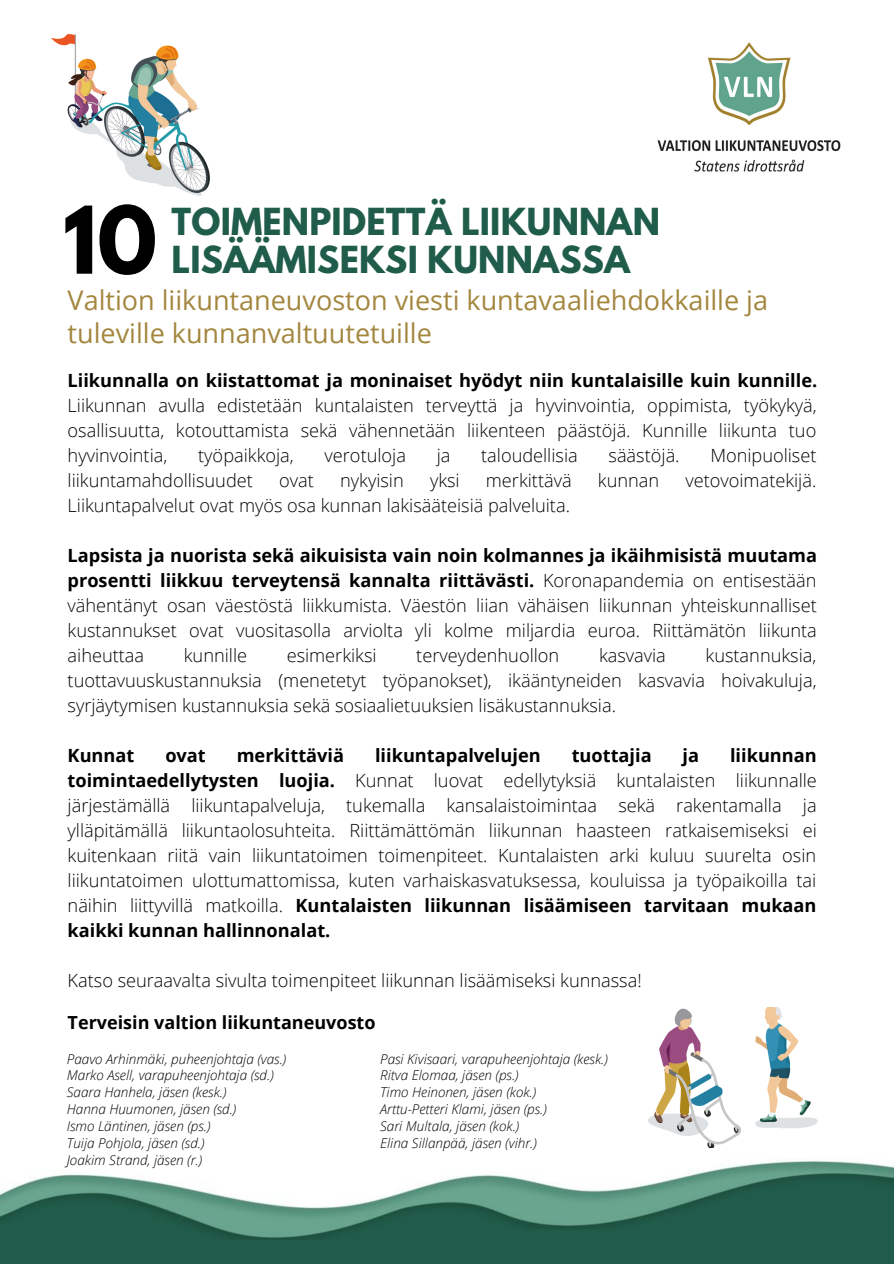
<style>
.page{position:relative;width:894px;height:1264px;background:#fff}
.page>*{position:absolute;margin:0;border:0;box-sizing:border-box;transform-origin:0 0}
.t1{font:700 82.5px "League Spartan";color:#000}
.t2{font:700 33px/38.2px "League Spartan";letter-spacing:.005em;color:#205c4a}
.t3{font:27px/32.7px "Open Sans";color:#a3873f}
.t4{font:300 18.15px/25px "Open Sans";color:#000;text-align:justify}
.t5{font:700 18.15px "Open Sans";color:#000}
.t6{font:700 18px "Open Sans";color:#000}
.t7{font:italic 300 13.5px "Open Sans";color:#000}
.s1{font-weight:700}
</style>
<div class="page">
<img style="left:657px;top:42px;width:184px;height:130px">
<img style="left:0;top:1147px;width:893px;height:116px">
<img style="left:648px;top:1007px;width:169px;height:140px">
<img style="left:52px;top:35px;width:158px;height:161px">
<p class="t1" style="left:63px;top:199px;width:96px">10</p>
<p class="t2" style="left:171px;top:207px;width:490px">TOIMENPIDETTÄ LIIKUNNAN<br>LISÄÄMISEKSI KUNNASSA</p>
<p class="t3" style="left:68px;top:283px;width:701px">Valtion liikuntaneuvoston viesti kuntavaaliehdokkaille ja tuleville kunnanvaltuutetuille</p>
<p class="t4" style="left:68px;top:367px;width:751px"><span class="s1">Liikunnalla on kiistattomat ja moninaiset hyödyt niin kuntalaisille kuin kunnille.<br></span>Liikunnan avulla edistetään kuntalaisten terveyttä ja hyvinvointia, oppimista, työkykyä, osallisuutta, kotouttamista sekä vähennetään liikenteen päästöjä. Kunnille liikunta tuo hyvinvointia,</p>
<p class="t4" style="left:198px;top:442px;width:97px">työpaikkoja,</p>
<p class="t4" style="left:324px;top:442px;width:83px">verotuloja</p>
<p class="t4" style="left:436px;top:442px;width:15px">ja</p>
<p class="t4" style="left:481px;top:442px;width:98px">taloudellisia</p>
<p class="t4" style="left:608px;top:442px;width:72px">säästöjä.</p>
<p class="t4" style="left:710px;top:442px;width:108px">Monipuoliset</p>
<p class="t4" style="left:68px;top:467px;width:187px">liikuntamahdollisuudet</p>
<p class="t4" style="left:279px;top:467px;width:36px">ovat</p>
<p class="t4" style="left:340px;top:467px;width:65px">nykyisin</p>
<p class="t4" style="left:430px;top:467px;width:31px">yksi</p>
<p class="t4" style="left:486px;top:467px;width:87px">merkittävä</p>
<p class="t4" style="left:597px;top:467px;width:63px">kunnan</p>
<p class="t4" style="left:685px;top:467px;width:132px">vetovoimatekijä.</p>
<p class="t4" style="left:68px;top:492px;width:503px">Liikuntapalvelut ovat myös osa kunnan lakisääteisiä palveluita.</p>
<p class="t4" style="left:68px;top:542px;width:750px"><span class="s1">Lapsista ja nuorista sekä aikuisista vain noin kolmannes ja ikäihmisistä muutama prosentti liikkuu terveytensä kannalta riittävästi.</span> Koronapandemia on entisestään vähentänyt osan väestöstä liikkumista. Väestön liian vähäisen liikunnan yhteiskunnalliset kustannukset ovat vuositasolla arviolta yli kolme miljardia euroa. Riittämätön liikunta aiheuttaa</p>
<p class="t4" style="left:68px;top:642px;width:750px;text-indent:637px">kustannuksia, tuottavuuskustannuksia (menetetyt työpanokset), ikääntyneiden kasvavia hoivakuluja, syrjäytymisen kustannuksia sekä sosiaalietuuksien lisäkustannuksia.</p>
<p class="t5" style="left:68px;top:742px;width:68px">Kunnat</p>
<p class="t5" style="left:165px;top:742px;width:42px">ovat</p>
<p class="t5" style="left:237px;top:742px;width:109px">merkittäviä</p>
<p class="t5" style="left:375px;top:742px;width:167px">liikuntapalvelujen</p>
<p class="t5" style="left:571px;top:742px;width:81px">tuottajia</p>
<p class="t5" style="left:682px;top:742px;width:18px">ja</p>
<p class="t4" style="left:184px;top:642px;width:65px">kunnille</p>
<p class="t4" style="left:286px;top:642px;width:91px">esimerkiksi</p>
<p class="t4" style="left:416px;top:642px;width:144px">terveydenhuollon</p>
<p class="t4" style="left:599px;top:642px;width:68px">kasvavia</p>
<p class="t4" style="left:68px;top:742px;width:750px;text-indent:662px"><span class="s1">liikunnan toimintaedellytysten luojia.</span> Kunnat luovat edellytyksiä kuntalaisten liikunnalle järjestämällä liikuntapalveluja, tukemalla kansalaistoimintaa sekä rakentamalla ja ylläpitämällä liikuntaolosuhteita. Riittämättömän liikunnan haasteen ratkaisemiseksi ei kuitenkaan riitä vain liikuntatoimen toimenpiteet. Kuntalaisten arki kuluu suurelta osin liikuntatoimen ulottumattomissa, kuten varhaiskasvatuksessa, kouluissa ja työpaikoilla tai näihin liittyvillä matkoilla. <span class="s1">Kuntalaisten liikunnan lisäämiseen tarvitaan mukaan kaikki kunnan hallinnonalat.</span></p>
<p class="t4" style="left:68px;top:967px;width:575px">Katso seuraavalta sivulta toimenpiteet liikunnan lisäämiseksi kunnassa!</p>
<p class="t6" style="left:68px;top:1009px;width:309px">Terveisin valtion liikuntaneuvosto</p>
<p class="t7" style="left:67px;top:1049px;width:221px">Paavo Arhinmäki, puheenjohtaja (vas.)</p>
<p class="t7" style="left:67px;top:1065px;width:208px">Marko Asell, varapuheenjohtaja (sd.)</p>
<p class="t7" style="left:67px;top:1082px;width:161px">Saara Hanhela, jäsen (kesk.)</p>
<p class="t7" style="left:67px;top:1099px;width:171px">Hanna Huumonen, jäsen (sd.)</p>
<p class="t7" style="left:67px;top:1116px;width:145px">Ismo Läntinen, jäsen (ps.)</p>
<p class="t7" style="left:67px;top:1133px;width:139px">Tuija Pohjola, jäsen (sd.)</p>
<p class="t7" style="left:67px;top:1150px;width:137px">Joakim Strand, jäsen (r.)</p>
<p class="t7" style="left:380px;top:1049px;width:229px">Pasi Kivisaari, varapuheenjohtaja (kesk.)</p>
<p class="t7" style="left:380px;top:1065px;width:140px">Ritva Elomaa, jäsen (ps.)</p>
<p class="t7" style="left:380px;top:1082px;width:158px">Timo Heinonen, jäsen (kok.)</p>
<p class="t7" style="left:380px;top:1099px;width:168px">Arttu-Petteri Klami, jäsen (ps.)</p>
<p class="t7" style="left:380px;top:1116px;width:141px">Sari Multala, jäsen (kok.)</p>
<p class="t7" style="left:380px;top:1133px;width:158px">Elina Sillanpää, jäsen (vihr.)</p>
</div>
